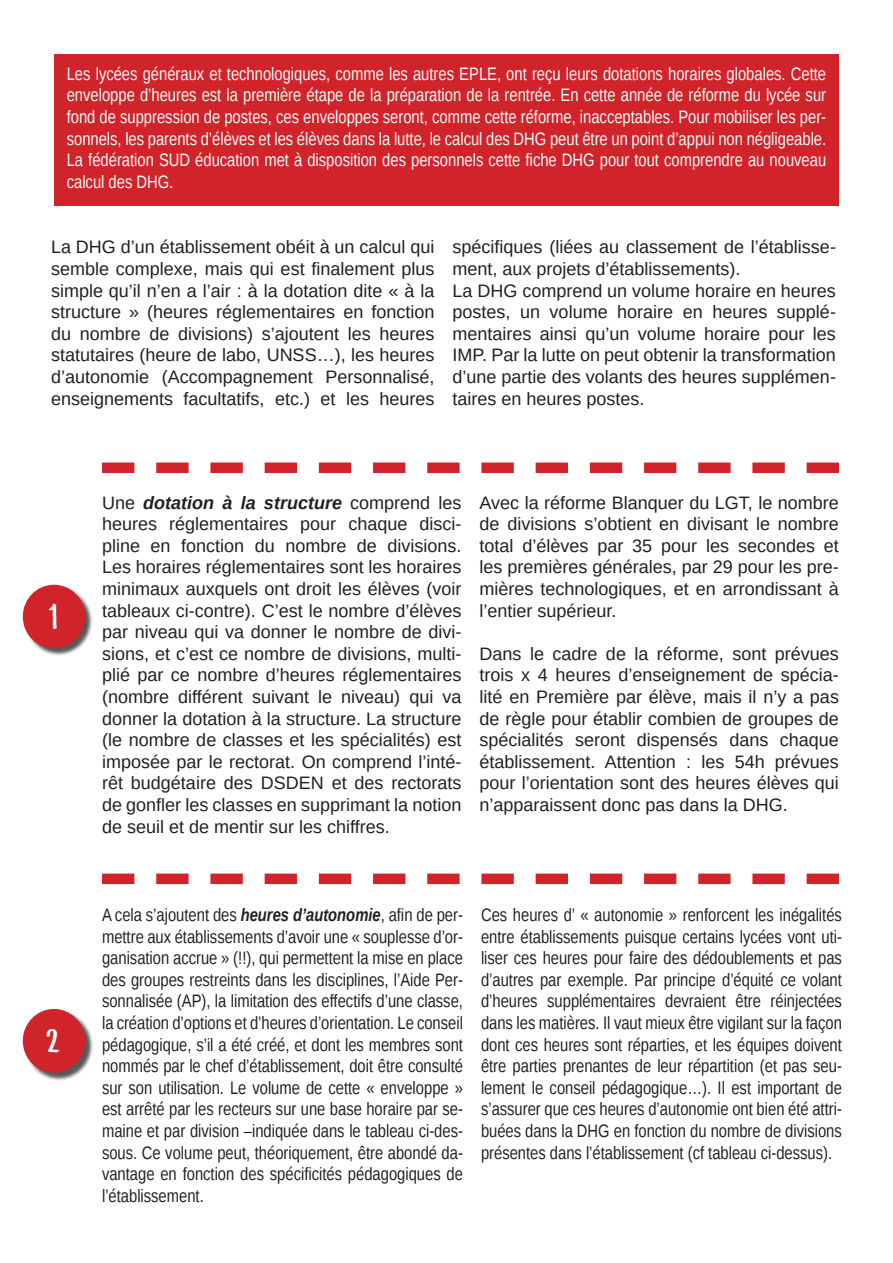
<style>
.page{position:relative;width:893px;height:1263px;background:#fff}
.page>*{position:absolute;margin:0;border:0;box-sizing:border-box;transform-origin:0 0}
.t1{font:28.2px "Flicker DEMO";color:#fff}
.t2{font:18px/21.6px "Liberation Sans";color:#231f20;text-align:justify}
.t3{font:18px/21.6px "Liberation Sans Narrow";color:#231f20;text-align:justify}
.t4{font:18px/21.6px "Liberation Sans Narrow";color:#fff;text-align:justify}
.s1{font-weight:700;font-style:italic}
</style>
<div class="page">
<div style="left:54px;top:54px;width:785px;height:151px;background:#d1232a"></div>
<div style="left:24px;top:586px;width:70px;height:71px;background:#231f20;opacity:.75"></div>
<div style="left:23px;top:585px;width:62px;height:63px;background:#d1232a;border-radius:50%"></div>
<svg style="left:102px;top:462px;width:737px;height:11px"></svg>
<svg style="left:102px;top:873px;width:737px;height:11px"></svg>
<div style="left:24px;top:1010px;width:70px;height:71px;background:#231f20;opacity:.75"></div>
<div style="left:23px;top:1009px;width:62px;height:64px;background:#d1232a;border-radius:50%"></div>
<p class="t4" style="left:67px;top:64px;width:761px">Les lycées généraux et technologiques, comme les autres EPLE, ont reçu leurs dotations horaires globales. Cette enveloppe d’heures est la première étape de la préparation de la rentrée. En cette année de réforme du lycée sur fond de suppression de postes, ces enveloppes seront, comme cette réforme, inacceptables. Pour mobiliser les per&shy;sonnels, les parents d’élèves et les élèves dans la lutte, le calcul des DHG peut être un point d’appui non négligeable.<br>La fédération SUD éducation met à disposition des personnels cette fiche DHG pour tout comprendre au nouveau calcul des DHG.</p>
<p class="t2" style="left:51px;top:236px;width:385px">La DHG d’un établissement obéit à un calcul qui semble complexe, mais qui est finalement plus simple qu’il n’en a l’air : à la dotation dite « à la structure » (heures réglementaires en fonction du nombre de divisions) s’ajoutent les heures statutaires (heure de labo, UNSS…), les heures d’autonomie (Accompagnement Personnalisé, enseignements facultatifs, etc.) et les heures</p>
<p class="t2" style="left:452px;top:236px;width:385px">spécifiques (liées au classement de l’établisse&shy;ment, aux projets d’établissements).</p>
<p class="t2" style="left:452px;top:280px;width:385px">La DHG comprend un volume horaire en heures postes, un volume horaire en heures supplé&shy;mentaires ainsi qu’un volume horaire pour les IMP. Par la lutte on peut obtenir la transformation d’une partie des volants des heures supplémen&shy;taires en heures postes.</p>
<p class="t1" style="left:49px;top:596px;width:10px">1</p>
<p class="t1" style="left:46px;top:1020px;width:15px">2</p>
<p class="t2" style="left:102px;top:492px;width:361px">Une <span class="s1">dotation à la structure</span> comprend les heures réglementaires pour chaque disci&shy;pline en fonction du nombre de divisions.<br>Les horaires réglementaires sont les horaires minimaux auxquels ont droit les élèves (voir tableaux ci-contre). C’est le nombre d’élèves par niveau qui va donner le nombre de divi&shy;sions, et c’est ce nombre de divisions, multi&shy;plié par ce nombre d’heures réglementaires (nombre différent suivant le niveau) qui va donner la dotation à la structure. La structure (le nombre de classes et les spécialités) est imposée par le rectorat. On comprend l’inté&shy;rêt budgétaire des DSDEN et des rectorats de gonfler les classes en supprimant la notion de seuil et de mentir sur les chiffres.</p>
<p class="t2" style="left:479px;top:492px;width:361px">Avec la réforme Blanquer du LGT, le nombre de divisions s’obtient en divisant le nombre total d’élèves par 35 pour les secondes et les premières générales, par 29 pour les pre&shy;mières technologiques, et en arrondissant à l’entier supérieur.</p>
<p class="t2" style="left:479px;top:643px;width:361px">Dans le cadre de la réforme, sont prévues trois x 4 heures d’enseignement de spécia&shy;lité en Première par élève, mais il n’y a pas de règle pour établir combien de groupes de spécialités seront dispensés dans chaque établissement. Attention : les 54h prévues pour l’orientation sont des heures élèves qui n’apparaissent donc pas dans la DHG.</p>
<p class="t3" style="left:102px;top:905px;width:362px">A cela s’ajoutent des <span class="s1">heures d’autonomie</span>, afin de per&shy;mettre aux établissements d’avoir une « souplesse d’or&shy;ganisation accrue » (!!), qui permettent la mise en place des groupes restreints dans les disciplines, l’Aide Per&shy;sonnalisée (AP), la limitation des effectifs d’une classe, la création d’options et d’heures d’orientation. Le conseil pédagogique, s’il a été créé, et dont les membres sont nommés par le chef d’établissement, doit être consulté sur son utilisation. Le volume de cette « enveloppe » est arrêté par les recteurs sur une base horaire par se&shy;maine et par division –indiquée dans le tableau ci-des&shy;sous. Ce volume peut, théoriquement, être abondé da&shy;vantage en fonction des spécificités pédagogiques de l’établissement.</p>
<p class="t3" style="left:481px;top:905px;width:362px">Ces heures d’ « autonomie » renforcent les inégalités entre établissements puisque certains lycées vont uti&shy;liser ces heures pour faire des dédoublements et pas d’autres par exemple. Par principe d’équité ce volant d’heures supplémentaires devraient être réinjectées dans les matières. Il vaut mieux être vigilant sur la façon dont ces heures sont réparties, et les équipes doivent être parties prenantes de leur répartition (et pas seu&shy;lement le conseil pédagogique…). Il est important de s’assurer que ces heures d’autonomie ont bien été attri&shy;buées dans la DHG en fonction du nombre de divisions présentes dans l’établissement (cf tableau ci-dessus).</p>
</div>
